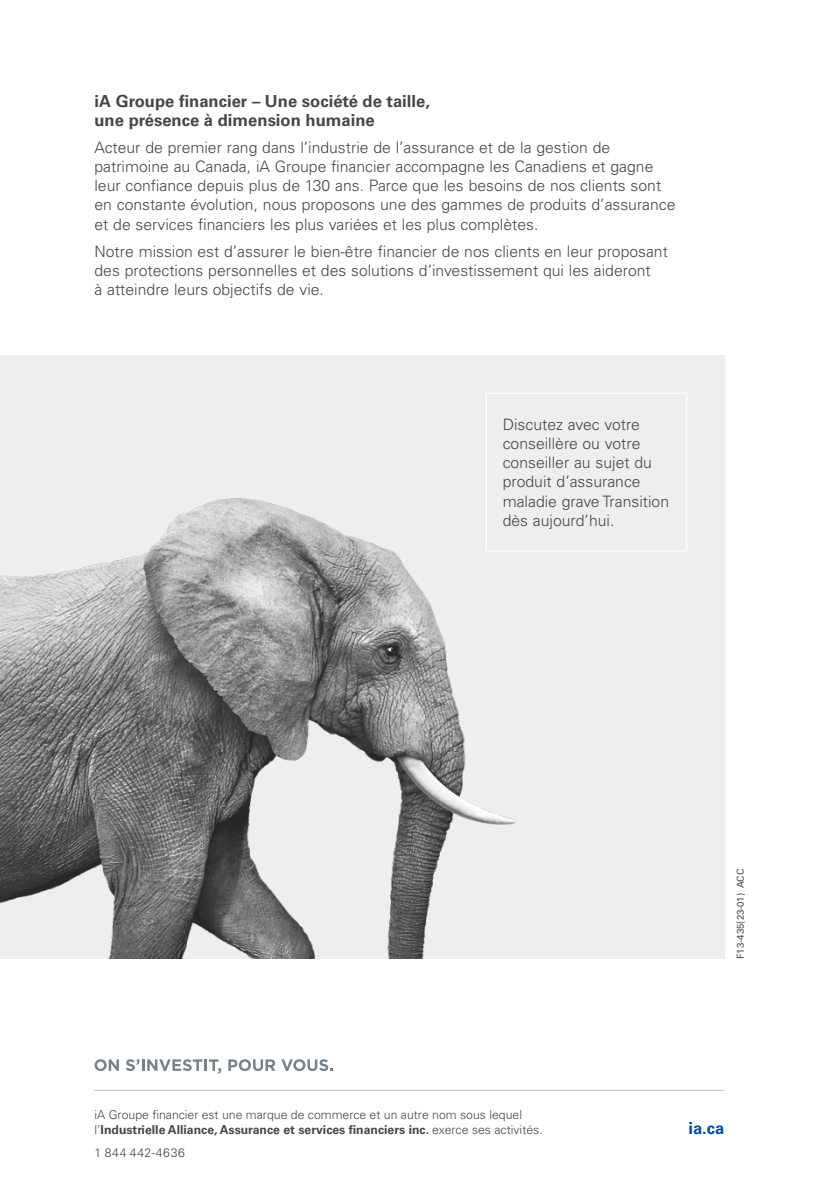
<style>
.page{position:relative;width:819px;height:1197px;background:#fff}
.page>*{position:absolute;margin:0;border:0;box-sizing:border-box;transform-origin:0 0}
.t1{font:700 16.62px/19.2px "Univers LT Pro 65";color:#474747}
.P_Link{font:700 16.62px "Univers LT Pro 65";color:#004e9a}
.t2{font:300 15.75px/19.2px "Univers LT Pro 45";color:#474747}
.P_Legal{font:300 12.25px/14.9px "Univers LT Pro 45";color:#474747}
.P_Legal-2{font:300 12.25px "Univers LT Pro 45";letter-spacing:.05em;color:#474747}
.t3{font:9.62px "Univers LT Pro 55 Roman";color:#474747}
.s1{font-family:"Univers LT Pro 65";font-weight:700}
</style>
<div class="page">
<div style="left:0;top:355px;width:724px;height:604px;background:#edeeee"></div>
<img style="left:0;top:498px;width:516px;height:461px">
<svg style="left:95px;top:1059px;width:24px;height:12px"></svg>
<svg style="left:126px;top:1059px;width:95px;height:15px"></svg>
<svg style="left:228px;top:1059px;width:47px;height:12px"></svg>
<svg style="left:281px;top:1059px;width:52px;height:12px"></svg>
<hr style="left:94px;top:1090px;width:630px;height:1px;background:#bfc0c1">
<div style="left:486px;top:393px;width:201px;height:159px;border:1px solid #fff"></div>
<h2 class="t1" style="left:94px;top:90px;width:337px">iA Groupe financier – Une société de taille, une présence à dimension humaine</h2>
<p class="t2" style="left:94px;top:137px;width:583px">Acteur de premier rang dans l’industrie de l’assurance et de la gestion de patrimoine au Canada, iA Groupe financier accompagne les Canadiens et gagne leur confiance depuis plus de 130 ans. Parce que les besoins de nos clients sont en constante évolution, nous proposons une des gammes de produits d’assurance et de services financiers les plus variées et les plus complètes.</p>
<p class="t2" style="left:94px;top:241px;width:575px">Notre mission est d’assurer le bien-être financier de nos clients en leur proposant des protections personnelles et des solutions d’investissement qui les aideront<br>à atteindre leurs objectifs de vie.</p>
<p class="t2" style="left:503px;top:414px;width:168px">Discutez avec votre conseillère ou votre conseiller au sujet du produit d’assurance maladie grave Transition dès aujourd’hui.</p>
<p class="P_Legal" style="left:94px;top:1107px;width:450px">iA Groupe financier est une marque de commerce et un autre nom sous lequel l’<span class="s1">Industrielle Alliance, Assurance et services financiers inc.</span> exerce ses activités.</p>
<p class="P_Legal-2" style="left:94px;top:1144px;width:92px">1 844 442-4636</p>
<p class="t3" style="left:734px;top:959px;width:92px;rotate:-90deg">F13-435(23-01) ACC</p>
<p class="P_Link" style="left:688px;top:1116px;width:38px">ia.ca</p>
</div>
